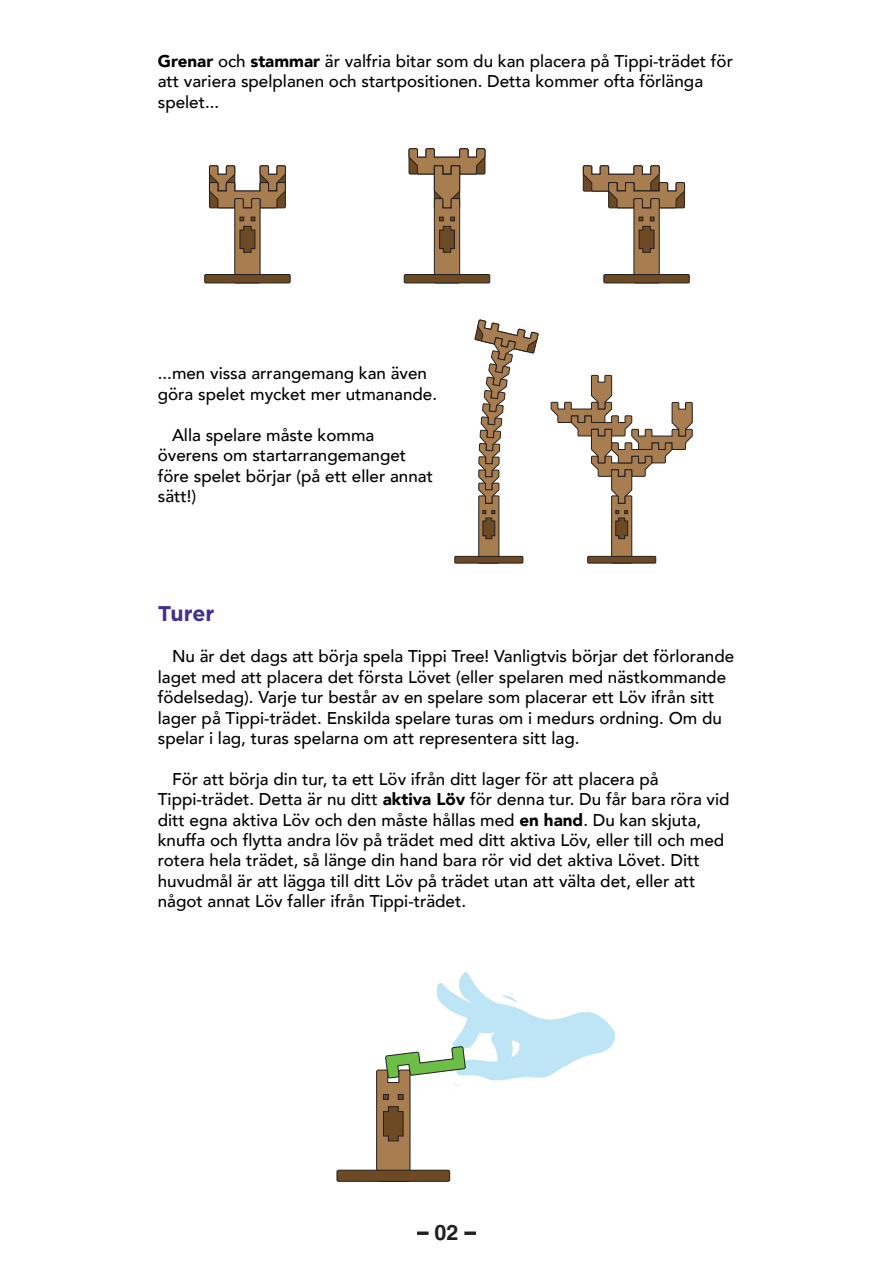
<style>
.page{position:relative;width:893px;height:1262px;background:#fff}
.page>*{position:absolute;margin:0;border:0;box-sizing:border-box;transform-origin:0 0}
.t1{font:700 21.45px "Helvetica LT Std";color:#231f20}
.t2{font:700 21.3px "Gotham";letter-spacing:-.005em;color:#412f91}
.t3{font:500 16.95px/20.4px "Avenir";color:#010101}
.s1{font-weight:900}
</style>
<div class="page">
<svg style="left:204px;top:165px;width:87px;height:119px"></svg>
<div style="left:404px;top:274px;width:85px;height:9px;background:#6e4a24"></div>
<div style="left:404px;top:274px;width:86px;height:9px;border:1px solid #231f20"></div>
<svg style="left:408px;top:148px;width:77px;height:135px"></svg>
<div style="left:455px;top:556px;width:68px;height:7px;background:#6e4a24"></div>
<div style="left:454px;top:556px;width:69px;height:7px;border:1px solid #231f20"></div>
<svg style="left:474px;top:319px;width:64px;height:244px"></svg>
<svg style="left:550px;top:375px;width:142px;height:188px"></svg>
<div style="left:604px;top:274px;width:85px;height:9px;background:#6e4a24"></div>
<div style="left:603px;top:274px;width:86px;height:9px;border:1px solid #231f20"></div>
<svg style="left:582px;top:165px;width:103px;height:118px"></svg>
<svg style="left:336px;top:972px;width:279px;height:210px"></svg>
<svg style="left:464px;top:1231px;width:12px;height:3px"></svg>
<svg style="left:417px;top:1231px;width:11px;height:3px"></svg>
<p class="t3" style="left:158px;top:50px;width:576px"><span class="s1">Grenar</span> och <span class="s1">stammar</span> är valfria bitar som du kan placera på Tippi-trädet för att variera spelplanen och startpositionen. Detta kommer ofta förlänga spelet...</p>
<p class="t3" style="left:158px;top:362px;width:281px">...men vissa arrangemang kan även göra spelet mycket mer utmanande.</p>
<p class="t3" style="left:158px;top:424px;width:277px;text-indent:14px">Alla spelare måste komma överens om startarrangemanget före spelet börjar (på ett eller annat sätt!)</p>
<p class="t2" style="left:158px;top:599px;width:58px">Turer</p>
<p class="t3" style="left:158px;top:645px;width:578px;text-indent:14px">Nu är det dags att börja spela Tippi Tree! Vanligtvis börjar det förlorande laget med att placera det första Lövet (eller spelaren med nästkommande födelsedag). Varje tur består av en spelare som placerar ett Löv ifrån sitt lager på Tippi-trädet. Enskilda spelare turas om i medurs ordning. Om du spelar i lag, turas spelarna om att representera sitt lag.</p>
<p class="t3" style="left:158px;top:768px;width:573px;text-indent:14px">För att börja din tur, ta ett Löv ifrån ditt lager för att placera på Tippi-trädet. Detta är nu ditt <span class="s1">aktiva Löv</span> för denna tur. Du får bara röra vid ditt egna aktiva Löv och den måste hållas med <span class="s1">en hand</span>. Du kan skjuta, knuffa och flytta andra löv på trädet med ditt aktiva Löv, eller till och med rotera hela trädet, så länge din hand bara rör vid det aktiva Lövet. Ditt huvudmål är att lägga till ditt Löv på trädet utan att välta det, eller att något annat Löv faller ifrån Tippi-trädet.</p>
<p class="t1" style="left:434px;top:1219px;width:25px">02</p>
</div>
